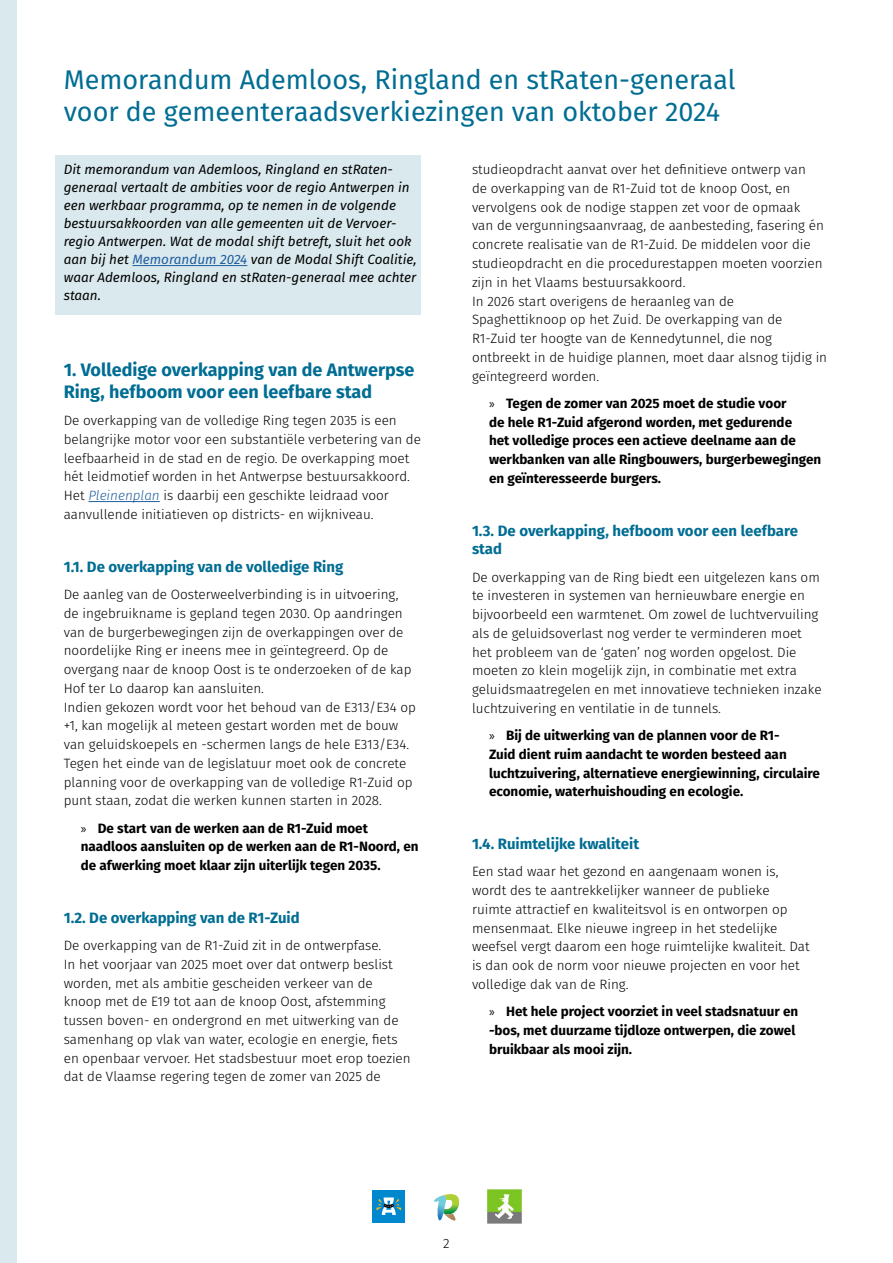
<style>
.page{position:relative;width:893px;height:1263px;background:#fff}
.page>*{position:absolute;margin:0;border:0;box-sizing:border-box;transform-origin:0 0}
.t1{font:27px/32.4px "Fira Sans";color:#006d93}
.t2{font:700 18px/21.6px "Fira Sans";color:#006d93}
.t3{font:700 15px/18.8px "Fira Sans";color:#006d93}
.t4{font:300 13.5px/18.8px "Fira Sans";color:#000}
.t5{font:700 13.5px/18.8px "Fira Sans";color:#000}
.t6{font:italic 13.5px/18px "Fira Sans";color:#000}
.s1{color:#215e9e}
.s2{font-family:"Myriad Pro";font-weight:400}
.s3{font-style:italic;color:#215e9e}
</style>
<div class="page">
<img style="left:486px;top:1189px;width:36px;height:34px">
<svg style="left:434px;top:1194px;width:25px;height:27px"></svg>
<div style="left:372px;top:1190px;width:33px;height:32px;background:#0088cf"></div>
<svg style="left:376px;top:1197px;width:25px;height:18px"></svg>
<div style="left:55px;top:156px;width:366px;height:159px;background:#d9e9ee"></div>
<div style="left:0;top:0;width:17px;height:1263px;background:#d9e9ee"></div>
<hr style="left:132px;top:265px;width:115px;height:1px;background:#215e9e">
<hr style="left:88px;top:501px;width:72px;height:1px;background:#215e9e">
<h1 class="t1" style="left:64px;top:63px;width:673px">Memorandum Ademloos, Ringland en stRaten-generaal voor de gemeenteraadsverkiezingen van oktober 2024</h1>
<p class="t6" style="left:64px;top:160px;width:354px">Dit memorandum van Ademloos, Ringland en stRaten&shy;generaal vertaalt de ambities voor de regio Antwerpen in een werkbaar programma, op te nemen in de volgende bestuursakkoorden van alle gemeenten uit de Vervoer&shy;regio Antwerpen. Wat de modal shift betreft, sluit het ook aan bij het <span class="s1">Memorandum 2024</span> van de Modal Shift Coalitie, waar Ademloos, Ringland en stRaten-generaal mee achter staan.</p>
<p class="t4" style="left:472px;top:160px;width:357px">studieopdracht aanvat over het definitieve ontwerp van<br>de overkapping van de R1-Zuid tot de knoop Oost, en vervolgens ook de nodige stappen zet voor de opmaak<br>van de vergunningsaanvraag, de aanbesteding, fasering én concrete realisatie van de R1-Zuid. De middelen voor die studieopdracht en die procedurestappen moeten voorzien zijn in het Vlaams bestuursakkoord.<br>In 2026 start overigens de heraanleg van de Spaghettiknoop op het Zuid. De overkapping van de R1-Zuid ter hoogte van de Kennedytunnel, die nog ontbreekt in de huidige plannen, moet daar alsnog tijdig in geïntegreerd worden.</p>
<p class="t5" style="left:489px;top:393px;width:334px"><span class="s2">»</span> Tegen de zomer van 2025 moet de studie voor<br>de hele R1-Zuid afgerond worden, met gedurende<br>het volledige proces een actieve deelname aan de werkbanken van alle Ringbouwers, burgerbewegingen en geïnteresseerde burgers.</p>
<p class="t3" style="left:472px;top:520px;width:328px">1.3. De overkapping, hefboom voor een leefbare stad</p>
<p class="t4" style="left:472px;top:567px;width:351px">De overkapping van de Ring biedt een uitgelezen kans om te investeren in systemen van hernieuwbare energie en bijvoorbeeld een warmtenet. Om zowel de luchtvervuiling als de geluidsoverlast nog verder te verminderen moet het probleem van de ‘gaten’ nog worden opgelost. Die moeten zo klein mogelijk zijn, in combinatie met extra geluidsmaatregelen en met innovatieve technieken inzake luchtzuivering en ventilatie in de tunnels.</p>
<p class="t5" style="left:489px;top:725px;width:333px"><span class="s2">»</span> Bij de uitwerking van de plannen voor de R1-<br>Zuid dient ruim aandacht te worden besteed aan luchtzuivering, alternatieve energiewinning, circulaire economie, waterhuishouding en ecologie.</p>
<p class="t3" style="left:472px;top:833px;width:169px">1.4. Ruimtelijke kwaliteit</p>
<p class="t4" style="left:472px;top:862px;width:339px">Een stad waar het gezond en aangenaam wonen is, wordt des te aantrekkelijker wanneer de publieke ruimte attractief en kwaliteitsvol is en ontworpen op mensenmaat. Elke nieuwe ingreep in het stedelijke weefsel vergt daarom een hoge ruimtelijke kwaliteit. Dat is dan ook de norm voor nieuwe projecten en voor het volledige dak van de Ring.</p>
<p class="t5" style="left:489px;top:1001px;width:311px"><span class="s2">»</span> Het hele project voorziet in veel stadsnatuur en -bos, met duurzame tijdloze ontwerpen, die zowel bruikbaar als mooi zijn.</p>
<h2 class="t2" style="left:64px;top:358px;width:352px">1. Volledige overkapping van de Antwerpse<br>Ring, hefboom voor een leefbare stad</h2>
<p class="t4" style="left:64px;top:411px;width:359px">De overkapping van de volledige Ring tegen 2035 is een belangrijke motor voor een substantiële verbetering van de leefbaarheid in de stad en de regio. De overkapping moet hét leidmotief worden in het Antwerpse bestuursakkoord.<br>Het <span class="s3">Pleinenplan</span> is daarbij een geschikte leidraad voor aanvullende initiatieven op districts- en wijkniveau.</p>
<p class="t3" style="left:64px;top:556px;width:281px">1.1. De overkapping van de volledige Ring</p>
<p class="t4" style="left:64px;top:585px;width:354px">De aanleg van de Oosterweelverbinding is in uitvoering, de ingebruikname is gepland tegen 2030. Op aandringen van de burgerbewegingen zijn de overkappingen over de noordelijke Ring er ineens mee in geïntegreerd. Op de overgang naar de knoop Oost is te onderzoeken of de kap Hof ter Lo daarop kan aansluiten.<br>Indien gekozen wordt voor het behoud van de E313/E34 op +1, kan mogelijk al meteen gestart worden met de bouw van geluidskoepels en -schermen langs de hele E313/E34.<br>Tegen het einde van de legislatuur moet ook de concrete planning voor de overkapping van de volledige R1-Zuid op punt staan, zodat die werken kunnen starten in 2028.</p>
<p class="t5" style="left:81px;top:817px;width:339px"><span class="s2">»</span> De start van de werken aan de R1-Zuid moet naadloos aansluiten op de werken aan de R1-Noord, en de afwerking moet klaar zijn uiterlijk tegen 2035.</p>
<p class="t3" style="left:64px;top:907px;width:237px">1.2. De overkapping van de R1-Zuid</p>
<p class="t4" style="left:64px;top:936px;width:348px">De overkapping van de R1-Zuid zit in de ontwerpfase.<br>In het voorjaar van 2025 moet over dat ontwerp beslist worden, met als ambitie gescheiden verkeer van de knoop met de E19 tot aan de knoop Oost, afstemming tussen boven- en ondergrond en met uitwerking van de samenhang op vlak van water, ecologie en energie, fiets en openbaar vervoer. Het stadsbestuur moet erop toezien dat de Vlaamse regering tegen de zomer van 2025 de</p>
<p class="t4" style="left:443px;top:1234px;width:8px">2</p>
</div>
